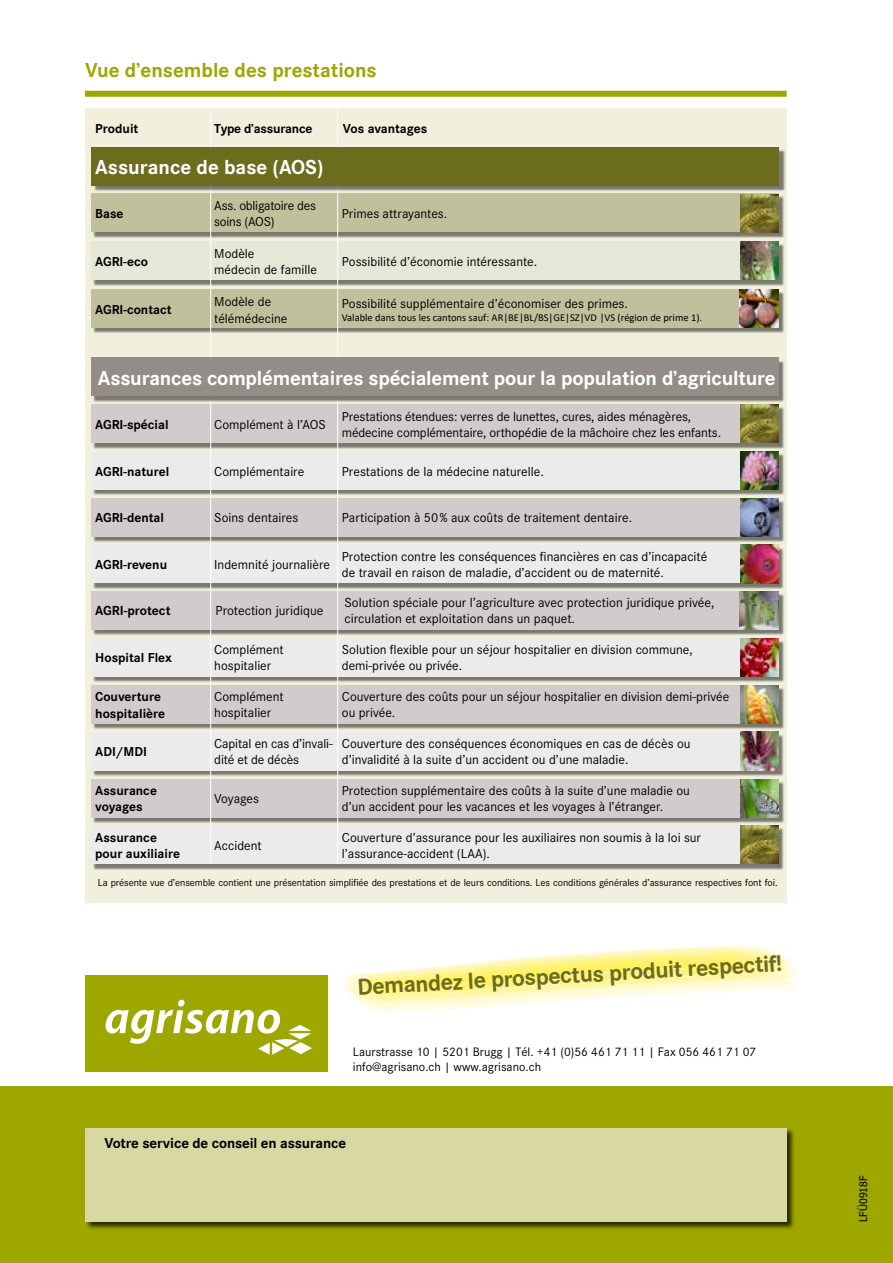
<style>
.page{position:relative;width:893px;height:1263px;background:#fff}
.page>*{position:absolute;margin:0;border:0;box-sizing:border-box;transform-origin:0 0}
.t1{font:700 24px "Corporate S";color:#6c6c1f}
.t2{font:700 21px "Corporate S";letter-spacing:-.01em;color:#fff}
.t3{font:700 21px "Corporate S";color:#9ea600}
.t4{font:700 15px "Corporate S";letter-spacing:-.01em;color:#000}
.t5{font:13.65px/16.4px "Corporate S";color:#000}
.t6{font:700 13.65px "Corporate S";color:#000}
.t7{font:13.5px/16.2px "Corporate S";color:#000}
.t8{font:700 13.5px/16.2px "Corporate S";color:#000}
.t9{font:13.5px/16.2px "Corporate S";letter-spacing:-.02em;color:#000}
.t10{font:700 13.5px "Corporate S";letter-spacing:-.02em;color:#000}
.t11{font:12.75px/15.3px "Corporate S";color:#000}
.t12{font:10.5px "Corporate S";letter-spacing:-.01em;color:#000}
.t13{font:10.5px "Calibri";color:#000}
.t14{font:10.5px "Tahoma";color:#000}
</style>
<div class="page">
<div style="left:85px;top:975px;width:243px;height:96px;background:#9ea600"></div>
<svg style="left:106px;top:1000px;width:206px;height:55px"></svg>
<div style="left:86px;top:109px;width:701px;height:794px;background:#f0f0dc"></div>
<div style="left:0;top:1086px;width:893px;height:177px;background:#9ea600"></div>
<div style="left:85px;top:1128px;width:710px;height:102px;background:#000;opacity:.75"></div>
<div style="left:85px;top:1128px;width:702px;height:93px;background:#d7d8a2"></div>
<svg style="left:340px;top:946px;width:456px;height:67px"></svg>
<div style="left:93px;top:196px;width:691px;height:42px;background:#000;opacity:.5"></div>
<div style="left:91px;top:194px;width:687px;height:38px;background:#c1c09c"></div>
<div style="left:93px;top:291px;width:691px;height:42px;background:#000;opacity:.5"></div>
<div style="left:91px;top:289px;width:687px;height:38px;background:#c1c09c"></div>
<div style="left:93px;top:244px;width:691px;height:42px;background:#000;opacity:.5"></div>
<div style="left:91px;top:242px;width:687px;height:38px;background:#e7e7d7"></div>
<div style="left:93px;top:407px;width:691px;height:42px;background:#000;opacity:.5"></div>
<div style="left:91px;top:404px;width:687px;height:39px;background:#d1cccb"></div>
<div style="left:93px;top:500px;width:691px;height:42px;background:#000;opacity:.5"></div>
<div style="left:91px;top:498px;width:687px;height:38px;background:#d1cccb"></div>
<div style="left:93px;top:734px;width:691px;height:42px;background:#000;opacity:.5"></div>
<div style="left:91px;top:732px;width:687px;height:38px;background:#ecebeb"></div>
<div style="left:93px;top:828px;width:691px;height:42px;background:#000;opacity:.5"></div>
<div style="left:91px;top:825px;width:687px;height:39px;background:#ecebeb"></div>
<div style="left:93px;top:781px;width:691px;height:42px;background:#000;opacity:.5"></div>
<div style="left:91px;top:779px;width:687px;height:38px;background:#d1cccb"></div>
<div style="left:93px;top:454px;width:691px;height:42px;background:#000;opacity:.5"></div>
<div style="left:91px;top:451px;width:687px;height:39px;background:#ecebeb"></div>
<div style="left:82px;top:87px;width:708px;height:13px;background:#fff;opacity:.75"></div>
<div style="left:85px;top:91px;width:702px;height:6px;background:#9ea600"></div>
<img style="left:740px;top:194px;width:38px;height:38px">
<img style="left:740px;top:404px;width:38px;height:39px">
<img style="left:740px;top:242px;width:38px;height:38px">
<img style="left:740px;top:289px;width:38px;height:38px">
<img style="left:740px;top:451px;width:38px;height:39px">
<img style="left:740px;top:498px;width:38px;height:38px">
<div style="left:93px;top:641px;width:691px;height:42px;background:#000;opacity:.5"></div>
<div style="left:91px;top:638px;width:687px;height:39px;background:#ecebeb"></div>
<img style="left:740px;top:638px;width:38px;height:39px">
<div style="left:93px;top:687px;width:691px;height:42px;background:#000;opacity:.5"></div>
<div style="left:91px;top:685px;width:687px;height:38px;background:#d1cccb"></div>
<img style="left:740px;top:685px;width:38px;height:38px">
<div style="left:93px;top:547px;width:691px;height:42px;background:#000;opacity:.5"></div>
<div style="left:91px;top:545px;width:687px;height:38px;background:#ecebeb"></div>
<img style="left:740px;top:545px;width:38px;height:38px">
<div style="left:93px;top:593px;width:691px;height:42px;background:#000;opacity:.5"></div>
<div style="left:91px;top:591px;width:687px;height:38px;background:#d1cccb"></div>
<img style="left:740px;top:591px;width:38px;height:38px">
<img style="left:740px;top:732px;width:38px;height:38px">
<img style="left:740px;top:779px;width:38px;height:38px">
<img style="left:740px;top:825px;width:38px;height:39px">
<hr style="left:337px;top:108px;width:1px;height:756px;background:#fff">
<hr style="left:210px;top:108px;width:1px;height:755px;background:#fff">
<div style="left:93px;top:360px;width:691px;height:42px;background:#000;opacity:.5"></div>
<div style="left:91px;top:358px;width:687px;height:38px;background:#948c87"></div>
<div style="left:94px;top:149px;width:691px;height:43px;background:#000;opacity:.5"></div>
<div style="left:92px;top:147px;width:687px;height:38px;background:#6c6c1f"></div>
<h2 class="t3" style="left:85px;top:58px;width:293px">Vue d’ensemble des prestations</h2>
<p class="t8" style="left:95px;top:120px;width:45px">Produit</p>
<p class="t10" style="left:214px;top:120px;width:100px">Type d’assurance</p>
<p class="t8" style="left:343px;top:120px;width:86px">Vos avantages</p>
<h2 class="t2" style="left:95px;top:155px;width:230px">Assurance de base (AOS)</h2>
<p class="t8" style="left:95px;top:206px;width:30px">Base</p>
<p class="t9" style="left:214px;top:197px;width:103px">Ass. obligatoire des soins (AOS)</p>
<p class="t7" style="left:342px;top:205px;width:107px">Primes attrayantes.</p>
<p class="t8" style="left:95px;top:254px;width:54px">AGRI-eco</p>
<p class="t7" style="left:214px;top:245px;width:104px">Modèle<br>médecin de famille</p>
<p class="t7" style="left:342px;top:253px;width:197px">Possibilité d’économie intéressante.</p>
<p class="t8" style="left:95px;top:302px;width:78px">AGRI-contact</p>
<p class="t7" style="left:214px;top:294px;width:75px">Modèle de télémédecine</p>
<p class="t7" style="left:342px;top:296px;width:288px">Possibilité supplémentaire d’économiser des primes.</p>
<p class="t13" style="left:342px;top:310px;width:362px">Valable dans tous les cantons sauf: AR|BE|BL/BS|GE|SZ|VD |VS (région de prime 1).</p>
<h2 class="t2" style="left:98px;top:366px;width:679px">Assurances complémentaires spécialement pour la population d’agriculture</h2>
<p class="t8" style="left:95px;top:416px;width:75px">AGRI-spécial</p>
<p class="t7" style="left:214px;top:416px;width:113px">Complément à l’AOS</p>
<p class="t7" style="left:342px;top:408px;width:381px">Prestations étendues: verres de lunettes, cures, aides ménagères, médecine complémentaire, orthopédie de la mâchoire chez les enfants.</p>
<p class="t8" style="left:95px;top:463px;width:75px">AGRI-naturel</p>
<p class="t7" style="left:214px;top:463px;width:92px">Complémentaire</p>
<p class="t7" style="left:342px;top:463px;width:203px">Prestations de la médecine naturelle.</p>
<p class="t8" style="left:95px;top:510px;width:70px">AGRI-dental</p>
<p class="t7" style="left:214px;top:510px;width:86px">Soins dentaires</p>
<p class="t7" style="left:342px;top:510px;width:292px">Participation à 50% aux coûts de traitement dentaire.</p>
<p class="t8" style="left:95px;top:557px;width:73px">AGRI-revenu</p>
<p class="t7" style="left:214px;top:556px;width:117px">Indemnité journalière</p>
<p class="t7" style="left:342px;top:548px;width:367px">Protection contre les conséquences financières en cas d’incapacité de travail en raison de maladie, d’accident ou de maternité.</p>
<p class="t6" style="left:95px;top:603px;width:77px">AGRI-protect</p>
<p class="t5" style="left:216px;top:602px;width:109px">Protection juridique</p>
<p class="t5" style="left:344px;top:594px;width:372px">Solution spéciale pour l’agriculture avec protection juridique privée, circulation et exploitation dans un paquet.</p>
<p class="t8" style="left:95px;top:650px;width:78px">Hospital Flex</p>
<p class="t7" style="left:214px;top:641px;width:71px">Complément hospitalier</p>
<p class="t7" style="left:342px;top:641px;width:352px">Solution flexible pour un séjour hospitalier en division commune, demi-privée ou privée.</p>
<p class="t8" style="left:95px;top:689px;width:71px">Couverture hospitalière</p>
<p class="t7" style="left:214px;top:689px;width:71px">Complément hospitalier</p>
<p class="t7" style="left:342px;top:689px;width:389px">Couverture des coûts pour un séjour hospitalier en division demi-privée ou privée.</p>
<p class="t8" style="left:95px;top:744px;width:53px">ADI/MDI</p>
<p class="t7" style="left:214px;top:735px;width:120px">Capital en cas d’invali&shy;dité et de décès</p>
<p class="t7" style="left:342px;top:735px;width:350px">Couverture des conséquences économiques en cas de décès ou d’invalidité à la suite d’un accident ou d’une maladie.</p>
<p class="t8" style="left:95px;top:783px;width:63px">Assurance voyages</p>
<p class="t7" style="left:214px;top:791px;width:46px">Voyages</p>
<p class="t7" style="left:342px;top:783px;width:349px">Protection supplémentaire des coûts à la suite d’une maladie ou d’un accident pour les vacances et les voyages à l’étranger.</p>
<p class="t8" style="left:95px;top:829px;width:86px">Assurance pour auxiliaire</p>
<p class="t7" style="left:214px;top:837px;width:49px">Accident</p>
<p class="t7" style="left:342px;top:829px;width:361px">Couverture d’assurance pour les auxiliaires non soumis à la loi sur l’assurance-accident (LAA).</p>
<p class="t12" style="left:98px;top:877px;width:681px">La présente vue d’ensemble contient une présentation simplifiée des prestations et de leurs conditions. Les conditions générales d’assurance respectives font foi.</p>
<h1 class="t1" style="left:356px;top:972px;width:427px;rotate:-3deg">Demandez le prospectus produit respectif!</h1>
<p class="t11" style="left:353px;top:1044px;width:405px">Laurstrasse 10 | 5201 Brugg | Tél. +41 (0)56 461 71 11 | Fax 056 461 71 07 info@agrisano.ch | www.agrisano.ch</p>
<p class="t4" style="left:105px;top:1134px;width:243px">Votre service de conseil en assurance</p>
<p class="t14" style="left:856px;top:1222px;width:47px;rotate:-90deg">LFÜ0918F</p>
</div>
